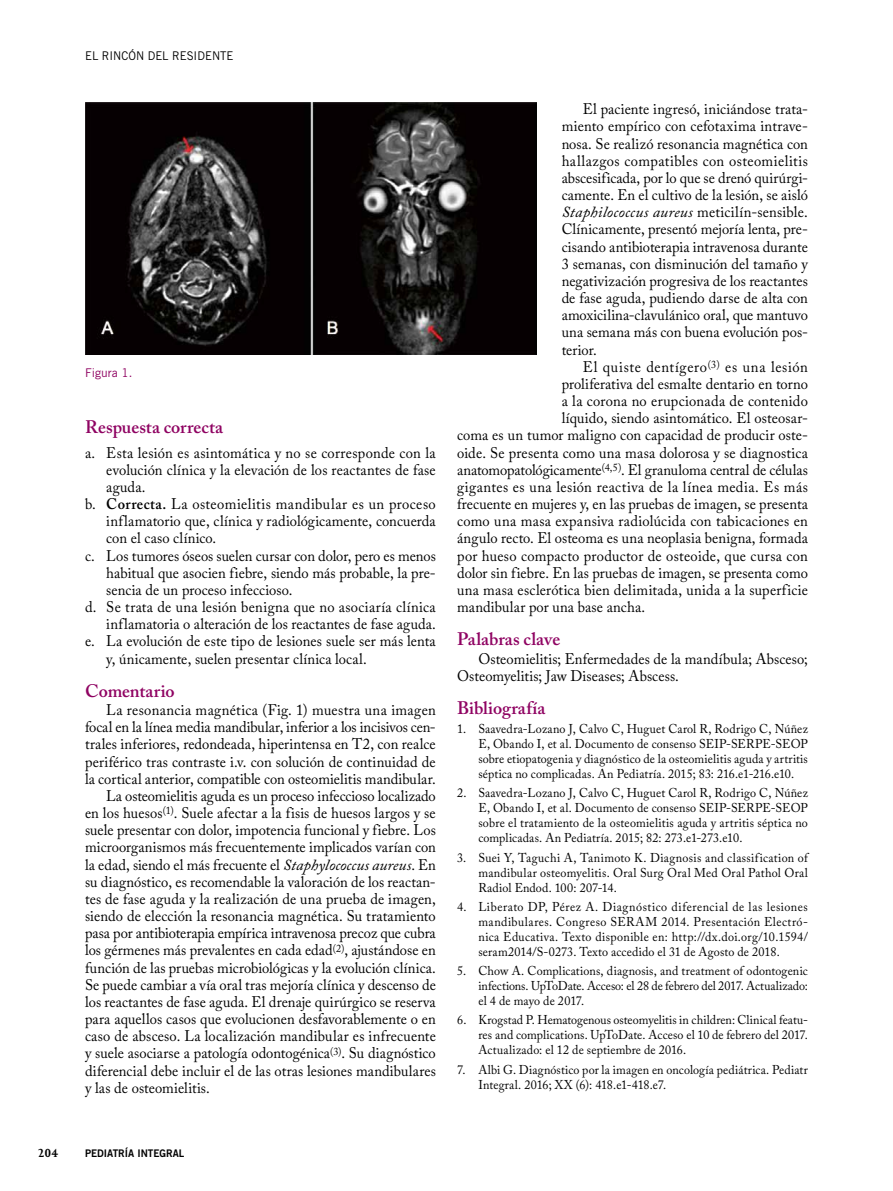
<style>
.page{position:relative;width:893px;height:1191px;background:#fff}
.page>*{position:absolute;margin:0;border:0;box-sizing:border-box;transform-origin:0 0}
.t1{font:600 18px "Adobe Caslon Pro";letter-spacing:.005em;color:#8f0362}
.t2{font:15.3px/17.1px "Adobe Caslon Pro";letter-spacing:.005em;color:#000;text-align:justify;scale:.95 1}
.t3{font:15.3px "Adobe Caslon Pro";letter-spacing:.03em;color:#000;scale:.95 1}
.t4{font:15.3px "Adobe Caslon Pro";letter-spacing:.025em;color:#000;scale:.95 1}
.t5{font:15.3px "Adobe Caslon Pro";letter-spacing:.045em;color:#000;scale:.95 1}
.t6{font:700 13.5px "Joanna MT Std";color:#000;scale:.95 1}
.t7{font:12.75px/15px "Adobe Caslon Pro";letter-spacing:.01em;color:#000;text-align:justify;scale:.95 1}
.t8{font:12px "Trade Gothic";color:#000;scale:.95 1}
.t9{font:12px "Trade Gothic";color:#8f0362}
.t10{font:10.5px "Trade Gothic Bold Two";color:#000;scale:.95 1}
.s1{font-weight:600}
.s2{font-style:italic}
</style>
<div class="page">
<img style="left:85px;top:103px;width:451px;height:251px">
<p class="t8" style="left:85px;top:49px;width:158px">EL RINCÓN DEL RESIDENTE</p>
<p class="t9" style="left:85px;top:366px;width:49px">FIGURA 1.</p>
<p class="t1" style="left:85px;top:416px;width:139px">Respuesta correcta</p>
<p class="t2" style="left:85px;top:444px;width:371px">a. Esta lesión es asintomática y no se corresponde con la</p>
<p class="t2" style="left:106px;top:461px;width:348px">evolución clínica y la elevación de los reactantes de fase</p>
<p class="t2" style="left:106px;top:478px;width:43px">aguda.</p>
<p class="t3" style="left:85px;top:495px;width:371px">b. <span class="s1">Correcta.</span> La osteomielitis mandibular es un proceso</p>
<p class="t2" style="left:106px;top:512px;width:348px">inflamatorio que, clínica y radiológicamente, concuerda</p>
<p class="t2" style="left:106px;top:529px;width:117px">con el caso clínico.</p>
<p class="t2" style="left:85px;top:547px;width:371px">c. Los tumores óseos suelen cursar con dolor, pero es menos</p>
<p class="t2" style="left:106px;top:564px;width:348px">habitual que asocien fiebre, siendo más probable, la pre-</p>
<p class="t2" style="left:106px;top:581px;width:197px">sencia de un proceso infeccioso.</p>
<p class="t2" style="left:85px;top:598px;width:371px">d. Se trata de una lesión benigna que no asociaría clínica</p>
<p class="t2" style="left:106px;top:615px;width:348px">inflamatoria o alteración de los reactantes de fase aguda.</p>
<p class="t2" style="left:85px;top:632px;width:371px">e. La evolución de este tipo de lesiones suele ser más lenta</p>
<p class="t2" style="left:106px;top:650px;width:276px">y, únicamente, suelen presentar clínica local.</p>
<p class="t1" style="left:85px;top:680px;width:91px">Comentario</p>
<p class="t4" style="left:106px;top:701px;width:348px">La resonancia magnética (Fig. 1) muestra una imagen</p>
<p class="t2" style="left:85px;top:718px;width:371px">focal en la línea media mandibular, inferior a los incisivos cen-</p>
<p class="t2" style="left:85px;top:735px;width:371px">trales inferiores, redondeada, hiperintensa en T2, con realce</p>
<p class="t2" style="left:85px;top:752px;width:371px">periférico tras contraste i.v. con solución de continuidad de</p>
<p class="t2" style="left:85px;top:770px;width:371px">la cortical anterior, compatible con osteomielitis mandibular.</p>
<p class="t2" style="left:106px;top:787px;width:348px">La osteomielitis aguda es un proceso infeccioso localizado</p>
<p class="t2" style="left:85px;top:804px;width:371px">en los huesos<sup>(1)</sup>. Suele afectar a la fisis de huesos largos y se</p>
<p class="t2" style="left:85px;top:821px;width:371px">suele presentar con dolor, impotencia funcional y fiebre. Los</p>
<p class="t2" style="left:85px;top:838px;width:371px">microorganismos más frecuentemente implicados varían con</p>
<p class="t2" style="left:85px;top:855px;width:371px">la edad, siendo el más frecuente el <span class="s2">Staphylococcus aureus</span>. En</p>
<p class="t2" style="left:85px;top:873px;width:371px">su diagnóstico, es recomendable la valoración de los reactan-</p>
<p class="t2" style="left:85px;top:890px;width:371px">tes de fase aguda y la realización de una prueba de imagen,</p>
<p class="t2" style="left:85px;top:907px;width:371px">siendo de elección la resonancia magnética. Su tratamiento</p>
<p class="t2" style="left:85px;top:924px;width:371px">pasa por antibioterapia empírica intravenosa precoz que cubra</p>
<p class="t2" style="left:85px;top:941px;width:371px">los gérmenes más prevalentes en cada edad<sup>(2)</sup>, ajustándose en</p>
<p class="t2" style="left:85px;top:958px;width:371px">función de las pruebas microbiológicas y la evolución clínica.</p>
<p class="t2" style="left:85px;top:976px;width:371px">Se puede cambiar a vía oral tras mejoría clínica y descenso de</p>
<p class="t2" style="left:85px;top:993px;width:371px">los reactantes de fase aguda. El drenaje quirúrgico se reserva</p>
<p class="t2" style="left:85px;top:1010px;width:371px">para aquellos casos que evolucionen desfavorablemente o en</p>
<p class="t2" style="left:85px;top:1027px;width:371px">caso de absceso. La localización mandibular es infrecuente</p>
<p class="t2" style="left:85px;top:1044px;width:371px">y suele asociarse a patología odontogénica<sup>(3)</sup>. Su diagnóstico</p>
<p class="t2" style="left:85px;top:1061px;width:371px">diferencial debe incluir el de las otras lesiones mandibulares</p>
<p class="t2" style="left:85px;top:1079px;width:133px">y las de osteomielitis.</p>
<p class="t6" style="left:38px;top:1145px;width:23px">204</p>
<p class="t10" style="left:85px;top:1146px;width:106px">PEDIATRÍA INTEGRAL</p>
<p class="t2" style="left:562px;top:100px;width:261px;text-indent:21px">El paciente ingresó, iniciándose trata&shy;miento empírico con cefotaxima intrave&shy;nosa. Se realizó resonancia magnética con hallazgos compatibles con osteomielitis abscesificada, por lo que se drenó quirúrgi&shy;camente. En el cultivo de la lesión, se aisló <span class="s2">Staphilococcus aureus</span> meticilín-sensible.<br>Clínicamente, presentó mejoría lenta, pre&shy;cisando antibioterapia intravenosa durante 3 semanas, con disminución del tamaño y negativización progresiva de los reactantes de fase aguda, pudiendo darse de alta con amoxicilina-clavulánico oral, que mantuvo una semana más con buena evolución pos&shy;terior.</p>
<p class="t5" style="left:583px;top:357px;width:238px">El quiste dentígero<sup>(3)</sup> es una lesión</p>
<p class="t2" style="left:562px;top:375px;width:261px">proliferativa del esmalte dentario en torno</p>
<p class="t2" style="left:562px;top:392px;width:261px">a la corona no erupcionada de contenido</p>
<p class="t2" style="left:562px;top:409px;width:261px">líquido, siendo asintomático. El osteosar-</p>
<p class="t2" style="left:457px;top:426px;width:371px">coma es un tumor maligno con capacidad de producir oste-</p>
<p class="t2" style="left:457px;top:444px;width:371px">oide. Se presenta como una masa dolorosa y se diagnostica</p>
<p class="t2" style="left:457px;top:461px;width:371px">anatomopatológicamente<sup>(4,5)</sup>. El granuloma central de células</p>
<p class="t3" style="left:457px;top:478px;width:371px">gigantes es una lesión reactiva de la línea media. Es más</p>
<p class="t2" style="left:457px;top:495px;width:371px">frecuente en mujeres y, en las pruebas de imagen, se presenta</p>
<p class="t2" style="left:457px;top:512px;width:371px">como una masa expansiva radiolúcida con tabicaciones en</p>
<p class="t2" style="left:457px;top:529px;width:371px">ángulo recto. El osteoma es una neoplasia benigna, formada</p>
<p class="t2" style="left:457px;top:547px;width:371px">por hueso compacto productor de osteoide, que cursa con</p>
<p class="t2" style="left:457px;top:564px;width:371px">dolor sin fiebre. En las pruebas de imagen, se presenta como</p>
<p class="t2" style="left:457px;top:581px;width:371px">una masa esclerótica bien delimitada, unida a la superficie</p>
<p class="t2" style="left:457px;top:598px;width:199px">mandibular por una base ancha.</p>
<p class="t1" style="left:457px;top:628px;width:105px">Palabras clave</p>
<p class="t2" style="left:457px;top:650px;width:371px;text-indent:21px">Osteomielitis; Enfermedades de la mandíbula; Absceso;<br>Osteomyelitis; Jaw Diseases; Abscess.</p>
<p class="t1" style="left:457px;top:697px;width:90px">Bibliografía</p>
<p class="t7" style="left:478px;top:721px;width:348px;text-indent:-21px">1. Saavedra-Lozano J, Calvo C, Huguet Carol R, Rodrigo C, Núñez E, Obando I, et al. Documento de consenso SEIP-SERPE-SEOP sobre etiopatogenia y diagnóstico de la osteomielitis aguda y artritis séptica no complicadas. An Pediatría. 2015; 83: 216.e1-216.e10.</p>
<p class="t7" style="left:478px;top:785px;width:348px;text-indent:-21px">2. Saavedra-Lozano J, Calvo C, Huguet Carol R, Rodrigo C, Núñez E, Obando I, et al. Documento de consenso SEIP-SERPE-SEOP sobre el tratamiento de la osteomielitis aguda y artritis séptica no complicadas. An Pediatría. 2015; 82: 273.e1-273.e10.</p>
<p class="t7" style="left:478px;top:849px;width:348px;text-indent:-21px">3. Suei Y, Taguchi A, Tanimoto K. Diagnosis and classification of mandibular osteomyelitis. Oral Surg Oral Med Oral Pathol Oral Radiol Endod. 100: 207-14.</p>
<p class="t7" style="left:478px;top:899px;width:348px;text-indent:-21px">4. Liberato DP, Pérez A. Diagnóstico diferencial de las lesiones mandibulares. Congreso SERAM 2014. Presentación Electró&shy;nica Educativa. Texto disponible en: http://dx.doi.org/10.1594/ seram2014/S-0273. Texto accedido el 31 de Agosto de 2018.</p>
<p class="t7" style="left:478px;top:963px;width:348px;text-indent:-21px">5. Chow A. Complications, diagnosis, and treatment of odontogenic infections. UpToDate. Acceso: el 28 de febrero del 2017. Actualizado: el 4 de mayo de 2017.</p>
<p class="t7" style="left:478px;top:1012px;width:348px;text-indent:-21px">6. Krogstad P. Hematogenous osteomyelitis in children: Clinical featu&shy;res and complications. UpToDate. Acceso el 10 de febrero del 2017.<br>Actualizado: el 12 de septiembre de 2016.</p>
<p class="t7" style="left:478px;top:1061px;width:348px;text-indent:-21px">7. Albi G. Diagnóstico por la imagen en oncología pediátrica. Pediatr<br>Integral. 2016; XX (6): 418.e1-418.e7.</p>
</div>
